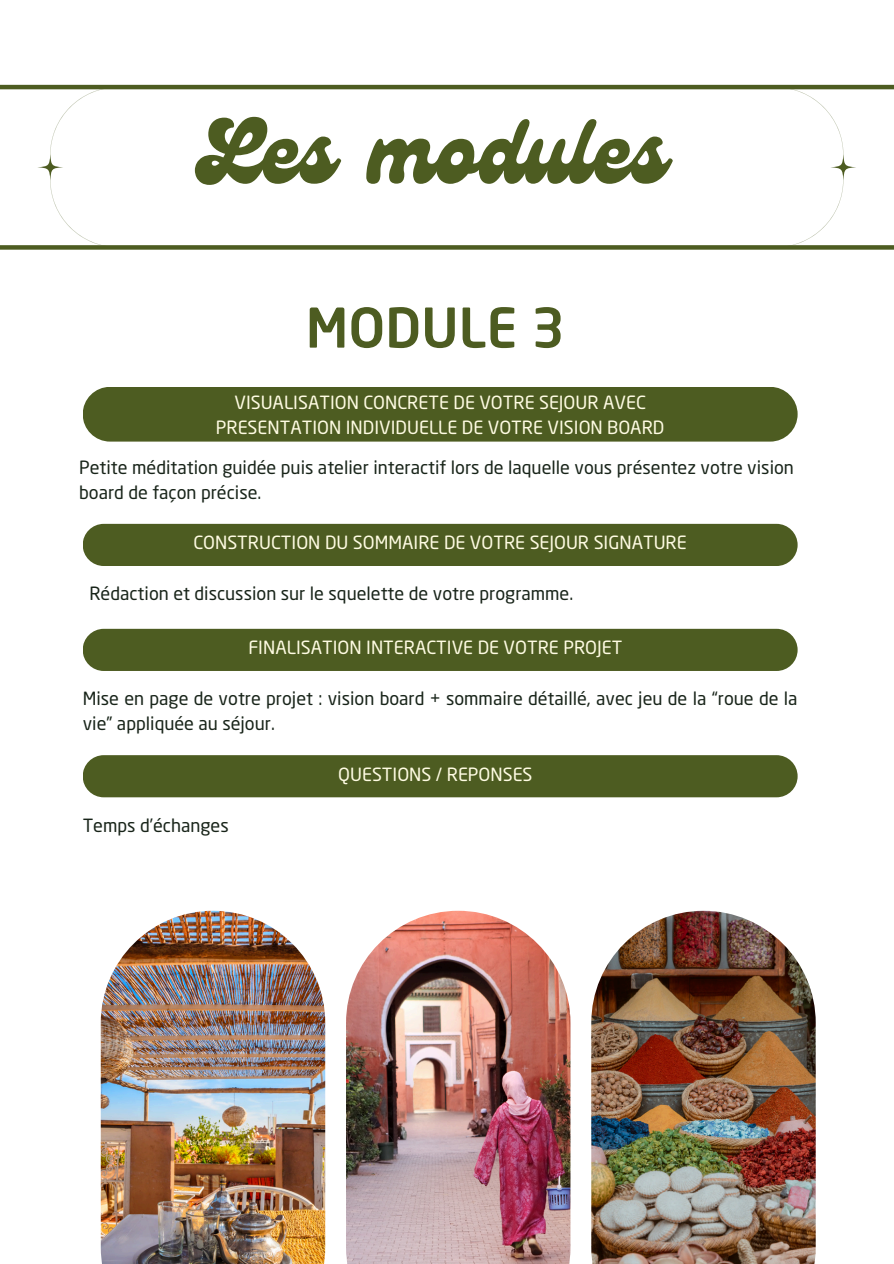
<style>
.page{position:relative;width:894px;height:1264px;background:#fff}
.page>*{position:absolute;margin:0;border:0;box-sizing:border-box;transform-origin:0 0}
.t1{font:90px "Genty";color:#4d5c21}
.t2{font:500 54px "Neo Sans Pro";color:#4d5c21}
.t3{font:18px/24.8px "Neo Sans Pro";color:#182419}
.t4{font:18px/24.8px "Neo Sans Pro";color:#fffce3;text-align:center}
</style>
<div class="page">
<hr style="left:0;top:85px;width:893px;height:4px;background:#4d5c21">
<div style="left:0;top:245px;width:893px;height:5px;background:#4d5c21"></div>
<div style="left:83px;top:387px;width:714px;height:54px;background:#4d5c21;border-radius:27px"></div>
<div style="left:83px;top:524px;width:714px;height:42px;background:#4d5c21;border-radius:21px"></div>
<svg style="left:50px;top:89px;width:68px;height:157px"></svg>
<svg style="left:37px;top:154px;width:26px;height:26px"></svg>
<svg style="left:774px;top:89px;width:69px;height:157px"></svg>
<svg style="left:830px;top:154px;width:25px;height:26px"></svg>
<img style="left:101px;top:910px;width:224px;height:353px">
<img style="left:346px;top:910px;width:224px;height:353px">
<img style="left:591px;top:910px;width:224px;height:353px">
<div style="left:83px;top:629px;width:714px;height:42px;background:#4d5c21;border-radius:21px"></div>
<div style="left:83px;top:755px;width:714px;height:42px;background:#4d5c21;border-radius:21px"></div>
<h3 class="t1" style="left:207px;top:100px;width:461px">Les modules</h3>
<p class="t2" style="left:305px;top:306px;width:261px">MODULE 3</p>
<p class="t4" style="left:216px;top:392px;width:450px">VISUALISATION CONCRETE DE VOTRE SEJOUR AVEC<br>PRESENTATION INDIVIDUELLE DE VOTRE VISION BOARD</p>
<p class="t3" style="left:79px;top:457px;width:716px">Petite méditation guidée puis atelier interactif lors de laquelle vous présentez votre vision board de façon précise.</p>
<p class="t4" style="left:193px;top:532px;width:494px">CONSTRUCTION DU SOMMAIRE DE VOTRE SEJOUR SIGNATURE</p>
<h1 class="t3" style="left:89px;top:583px;width:485px">Rédaction et discussion sur le squelette de votre programme.</h1>
<h3 class="t4" style="left:248px;top:637px;width:375px">FINALISATION INTERACTIVE DE VOTRE PROJET</h3>
<p class="t3" style="left:83px;top:688px;width:716px">Mise en page de votre projet : vision board + sommaire détaillé, avec jeu de la “roue de la vie” appliquée au séjour.</p>
<h3 class="t4" style="left:338px;top:763px;width:196px">QUESTIONS / REPONSES</h3>
<p class="t3" style="left:83px;top:814px;width:147px">Temps d’échanges</p>
</div>
